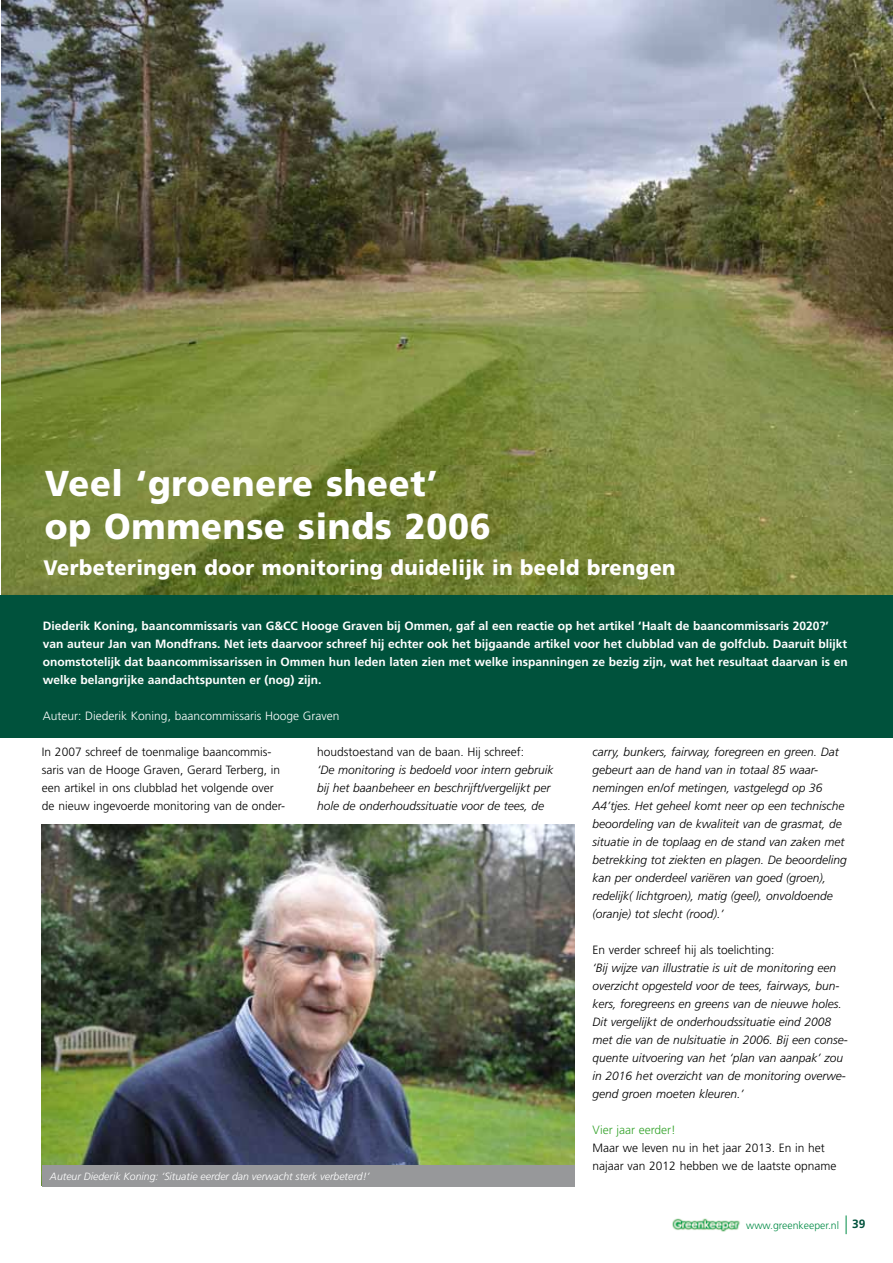
<style>
.page{position:relative;width:893px;height:1263px;background:#fff}
.page>*{position:absolute;margin:0;border:0;box-sizing:border-box;transform-origin:0 0}
.t1{font:900 36px/43.2px "Frutiger";letter-spacing:.02em;color:#fff;scale:.95 1}
.t2{font:900 21px "Frutiger";letter-spacing:.02em;color:#fff;scale:.95 1}
.t3{font:italic 300 12px/18px "Frutiger";color:#000}
.t4{font:700 12px/18px "Frutiger";color:#fff}
.t5{font:300 12px/18px "Frutiger";color:#000}
.t6{font:300 12px "Frutiger";color:#fff}
.t7{font:300 12px "Frutiger";color:#35a32c}
.t8{font:italic 300 10.5px "Frutiger";color:#fff}
.t9{font:300 10.5px "Frutiger";color:#008b45}
.s1{font-weight:700;font-size:12px;color:#00523c}
</style>
<div class="page">
<svg style="left:846px;top:1215px;width:1px;height:19px"></svg>
<img style="left:672px;top:1218px;width:68px;height:14px">
<img style="left:1px;top:0;width:892px;height:595px">
<div style="left:1px;top:595px;width:892px;height:143px;background:#00523c"></div>
<img style="left:42px;top:825px;width:533px;height:340px">
<div style="left:42px;top:1165px;width:533px;height:21px;background:#97989a"></div>
<h1 class="t1" style="left:45px;top:461px;width:471px">Veel ‘groenere sheet’ op Ommense sinds 2006</h1>
<h2 class="t2" style="left:43px;top:555px;width:667px">Verbeteringen door monitoring duidelijk in beeld brengen</h2>
<p class="t4" style="left:43px;top:617px;width:806px">Diederik Koning, baancommissaris van G&amp;CC Hooge Graven bij Ommen, gaf al een reactie op het artikel ‘Haalt de baancommissaris 2020?’ van auteur Jan van Mondfrans. Net iets daarvoor schreef hij echter ook het bijgaande artikel voor het clubblad van de golfclub. Daaruit blijkt onomstotelijk dat baancommissarissen in Ommen hun leden laten zien met welke inspanningen ze bezig zijn, wat het resultaat daarvan is en welke belangrijke aandachtspunten er (nog) zijn.</p>
<p class="t6" style="left:43px;top:709px;width:298px">Auteur: Diederik Koning, baancommissaris Hooge Graven</p>
<p class="t5" style="left:42px;top:743px;width:245px">In 2007 schreef de toenmalige baancommis&shy;saris van de Hooge Graven, Gerard Terberg, in een artikel in ons clubblad het volgende over de nieuw ingevoerde monitoring van de onder-</p>
<p class="t5" style="left:317px;top:743px;width:208px">houdstoestand van de baan. Hij schreef:</p>
<p class="t3" style="left:317px;top:761px;width:238px">‘De monitoring is bedoeld voor intern gebruik bij het baanbeheer en beschrijft/vergelijkt per hole de onderhoudssituatie voor de tees, de</p>
<p class="t8" style="left:50px;top:1171px;width:321px">Auteur Diederik Koning: ‘Situatie eerder dan verwacht sterk verbeterd!’</p>
<p class="t3" style="left:593px;top:743px;width:256px">carry, bunkers, fairway, foregreen en green. Dat gebeurt aan de hand van in totaal 85 waar&shy;nemingen en/of metingen, vastgelegd op 36<br>A4’tjes. Het geheel komt neer op een technische beoordeling van de kwaliteit van de grasmat, de situatie in de toplaag en de stand van zaken met betrekking tot ziekten en plagen. De beoordeling kan per onderdeel variëren van goed (groen), redelijk( lichtgroen), matig (geel), onvoldoende (oranje) tot slecht (rood).’</p>
<p class="t5" style="left:593px;top:941px;width:183px">En verder schreef hij als toelichting:</p>
<p class="t3" style="left:593px;top:959px;width:257px">‘Bij wijze van illustratie is uit de monitoring een overzicht opgesteld voor de tees, fairways, bun&shy;kers, foregreens en greens van de nieuwe holes.<br>Dit vergelijkt de onderhoudssituatie eind 2008 met die van de nulsituatie in 2006. Bij een conse&shy;quente uitvoering van het ‘plan van aanpak’ zou in 2016 het overzicht van de monitoring overwe&shy;gend groen moeten kleuren.’</p>
<p class="t7" style="left:593px;top:1123px;width:85px">Vier jaar eerder!</p>
<p class="t5" style="left:593px;top:1139px;width:245px">Maar we leven nu in het jaar 2013. En in het najaar van 2012 hebben we de laatste opname</p>
<p class="t9" style="left:746px;top:1219px;width:121px">www.greenkeeper.nl <span class="s1">39</span></p>
</div>
